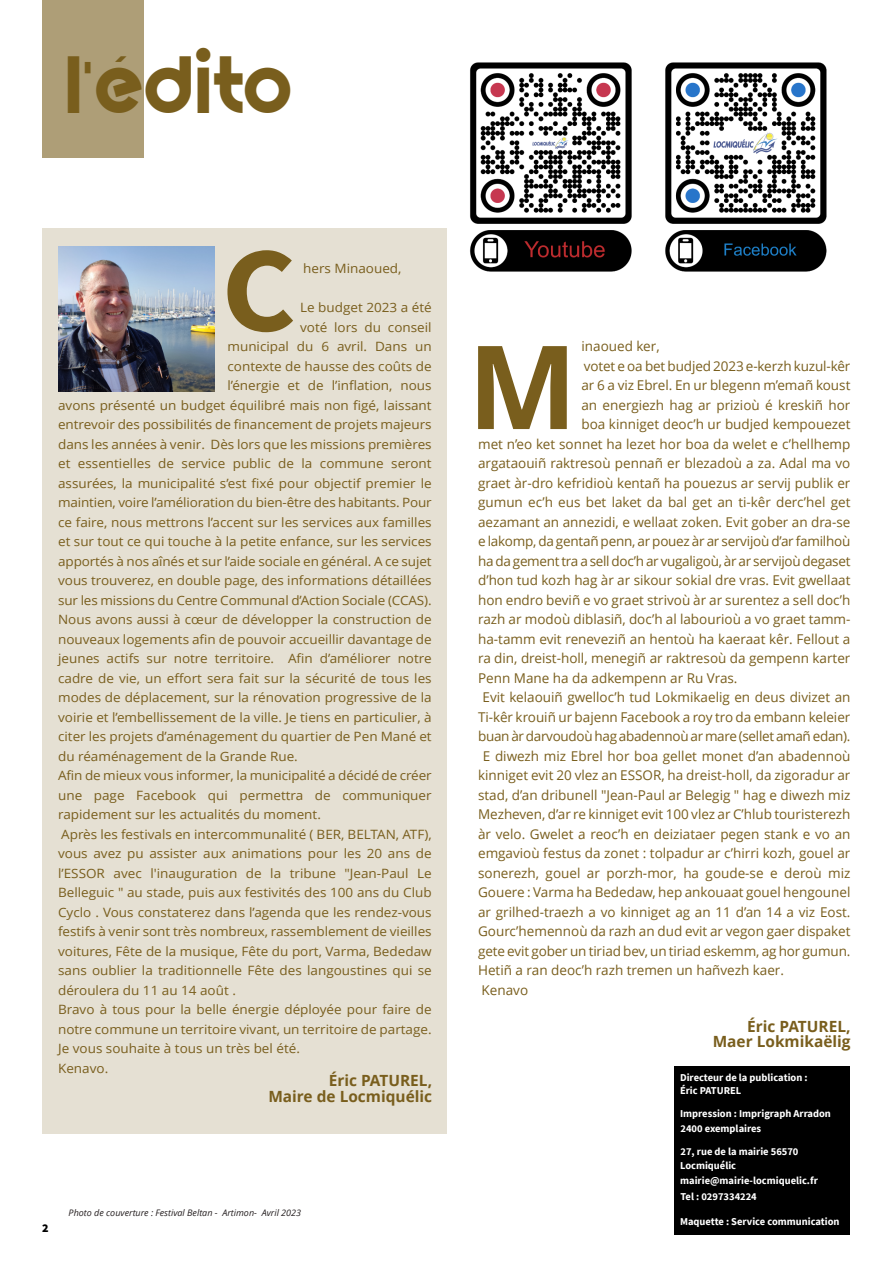
<style>
.page{position:relative;width:893px;height:1263px;background:#fff}
.page>*{position:absolute;margin:0;border:0;box-sizing:border-box;transform-origin:0 0}
.t1{font:700 121.2px "Source Sans Pro";color:#795e1d;scale:1.05 1}
.t2{font:700 116.1px "Open Sans";color:#795e1d}
.t3{font:45.3px "Evermore";letter-spacing:-.04em;color:#795e1d}
.t4{font:700 15.45px/15.5px "Open Sans";color:#795e1d;text-align:right}
.t5{font:13.5px "Open Sans";color:#795e1d}
.t6{font:13.5px "Open Sans";letter-spacing:-.02em;color:#795e1d}
.t7{font:13.5px "Open Sans";letter-spacing:-.025em;color:#795e1d}
.t8{font:12.9px "Open Sans";color:#795e1d;scale:1.05 1}
.t9{font:900 12px "Source Sans Pro";color:#000}
.t10{font:700 10.5px/13.5px "Source Sans Pro";color:#fff}
.t11{font:italic 9px "Open Sans";color:#251f20}
</style>
<div class="page">
<img style="left:665px;top:62px;width:162px;height:209px">
<img style="left:470px;top:62px;width:162px;height:209px">
<div style="left:43px;top:227px;width:404px;height:906px;background:#e5e0d3"></div>
<div style="left:674px;top:1066px;width:176px;height:169px;background:#000"></div>
<div style="left:42px;top:0;width:102px;height:157px;background:#ae9e77"></div>
<img style="left:58px;top:246px;width:157px;height:146px">
<h3 class="t3" style="left:65px;top:71px;width:230px">L’édito</h3>
<p class="t9" style="left:42px;top:1223px;width:8px">2</p>
<h1 class="t1" style="left:222px;top:240px;width:72px">C</h1>
<p class="t8" style="left:303px;top:263px;width:95px">hers Minaoued,</p>
<p class="t8" style="left:300px;top:302px;width:127px">Le budget 2023 a été</p>
<p class="t8" style="left:300px;top:322px;width:127px">voté lors du conseil</p>
<p class="t8" style="left:227px;top:341px;width:196px">municipal du 6 avril. Dans un</p>
<p class="t8" style="left:227px;top:361px;width:196px">contexte de hausse des coûts de</p>
<p class="t8" style="left:227px;top:380px;width:196px">l’énergie et de l’inflation, nous</p>
<p class="t8" style="left:58px;top:400px;width:357px">avons présenté un budget équilibré mais non figé, laissant</p>
<p class="t8" style="left:58px;top:419px;width:357px">entrevoir des possibilités de financement de projets majeurs</p>
<p class="t8" style="left:58px;top:439px;width:357px">dans les années à venir. Dès lors que les missions premières</p>
<p class="t8" style="left:58px;top:458px;width:357px">et essentielles de service public de la commune seront</p>
<p class="t8" style="left:58px;top:478px;width:357px">assurées, la municipalité s’est fixé pour objectif premier le</p>
<p class="t8" style="left:58px;top:497px;width:357px">maintien, voire l’amélioration du bien-être des habitants. Pour</p>
<p class="t8" style="left:58px;top:517px;width:357px">ce faire, nous mettrons l’accent sur les services aux familles</p>
<p class="t8" style="left:58px;top:536px;width:357px">et sur tout ce qui touche à la petite enfance, sur les services</p>
<p class="t8" style="left:58px;top:556px;width:357px">apportés à nos aînés et sur l’aide sociale en général. A ce sujet</p>
<p class="t8" style="left:58px;top:575px;width:357px">vous trouverez, en double page, des informations détaillées</p>
<p class="t8" style="left:58px;top:595px;width:357px">sur les missions du Centre Communal d’Action Sociale (CCAS).</p>
<p class="t8" style="left:58px;top:614px;width:357px">Nous avons aussi à cœur de développer la construction de</p>
<p class="t8" style="left:58px;top:634px;width:357px">nouveaux logements afin de pouvoir accueillir davantage de</p>
<p class="t8" style="left:58px;top:653px;width:357px">jeunes actifs sur notre territoire. Afin d’améliorer notre</p>
<p class="t8" style="left:58px;top:673px;width:357px">cadre de vie, un effort sera fait sur la sécurité de tous les</p>
<p class="t8" style="left:58px;top:692px;width:357px">modes de déplacement, sur la rénovation progressive de la</p>
<p class="t8" style="left:58px;top:712px;width:357px">voirie et l’embellissement de la ville. Je tiens en particulier, à</p>
<p class="t8" style="left:58px;top:731px;width:357px">citer les projets d’aménagement du quartier de Pen Mané et</p>
<p class="t8" style="left:58px;top:751px;width:230px">du réaménagement de la Grande Rue.</p>
<p class="t8" style="left:58px;top:770px;width:357px">Afin de mieux vous informer, la municipalité a décidé de créer</p>
<p class="t8" style="left:58px;top:790px;width:357px">une page Facebook qui permettra de communiquer</p>
<p class="t8" style="left:58px;top:809px;width:252px">rapidement sur les actualités du moment.</p>
<p class="t8" style="left:61px;top:829px;width:354px">Après les festivals en intercommunalité ( BER, BELTAN, ATF),</p>
<p class="t8" style="left:58px;top:848px;width:357px">vous avez pu assister aux animations pour les 20 ans de</p>
<p class="t8" style="left:58px;top:868px;width:357px">l’ESSOR avec l'inauguration de la tribune "Jean-Paul Le</p>
<p class="t8" style="left:58px;top:887px;width:357px">Belleguic " au stade, puis aux festivités des 100 ans du Club</p>
<p class="t8" style="left:58px;top:907px;width:357px">Cyclo . Vous constaterez dans l’agenda que les rendez-vous</p>
<p class="t8" style="left:58px;top:926px;width:357px">festifs à venir sont très nombreux, rassemblement de vieilles</p>
<p class="t8" style="left:58px;top:946px;width:357px">voitures, Fête de la musique, Fête du port, Varma, Bededaw</p>
<p class="t8" style="left:58px;top:965px;width:357px">sans oublier la traditionnelle Fête des langoustines qui se</p>
<p class="t8" style="left:58px;top:985px;width:171px">déroulera du 11 au 14 août .</p>
<p class="t8" style="left:58px;top:1004px;width:357px">Bravo à tous pour la belle énergie déployée pour faire de</p>
<p class="t8" style="left:58px;top:1024px;width:357px">notre commune un territoire vivant, un territoire de partage.</p>
<p class="t8" style="left:58px;top:1043px;width:232px">Je vous souhaite à tous un très bel été.</p>
<p class="t8" style="left:58px;top:1063px;width:49px">Kenavo.</p>
<h2 class="t2" style="left:468px;top:340px;width:111px">M</h2>
<p class="t5" style="left:581px;top:341px;width:80px">inaoued ker,</p>
<p class="t5" style="left:584px;top:360px;width:268px">votet e oa bet budjed 2023 e-kerzh kuzul-kêr</p>
<p class="t5" style="left:581px;top:380px;width:270px">ar 6 a viz Ebrel. En ur blegenn m’emañ koust</p>
<p class="t5" style="left:581px;top:399px;width:270px">an energiezh hag ar prizioù é kreskiñ hor</p>
<p class="t5" style="left:581px;top:419px;width:270px">boa kinniget deoc’h ur budjed kempouezet</p>
<p class="t5" style="left:478px;top:438px;width:374px">met n’eo ket sonnet ha lezet hor boa da welet e c’hellhemp</p>
<p class="t5" style="left:478px;top:458px;width:374px">argataouiñ raktresoù pennañ er blezadoù a za. Adal ma vo</p>
<p class="t5" style="left:478px;top:477px;width:374px">graet àr-dro kefridioù kentañ ha pouezus ar servij publik er</p>
<p class="t5" style="left:478px;top:497px;width:374px">gumun ec’h eus bet laket da bal get an ti-kêr derc’hel get</p>
<p class="t5" style="left:478px;top:516px;width:374px">aezamant an annezidi, e wellaat zoken. Evit gober an dra-se</p>
<p class="t5" style="left:478px;top:536px;width:374px">e lakomp, da gentañ penn, ar pouez àr ar servijoù d’ar familhoù</p>
<p class="t6" style="left:478px;top:555px;width:374px">ha da gement tra a sell doc’h ar vugaligoù, àr ar servijoù degaset</p>
<p class="t5" style="left:478px;top:575px;width:374px">d’hon tud kozh hag àr ar sikour sokial dre vras. Evit gwellaat</p>
<p class="t5" style="left:478px;top:594px;width:374px">hon endro beviñ e vo graet strivoù àr ar surentez a sell doc’h</p>
<p class="t5" style="left:478px;top:614px;width:374px">razh ar modoù diblasiñ, doc’h al labourioù a vo graet tamm-</p>
<p class="t5" style="left:478px;top:633px;width:374px">ha-tamm evit reneveziñ an hentoù ha kaeraat kêr. Fellout a</p>
<p class="t5" style="left:478px;top:653px;width:374px">ra din, dreist-holl, menegiñ ar raktresoù da gempenn karter</p>
<p class="t5" style="left:478px;top:672px;width:261px">Penn Mane ha da adkempenn ar Ru Vras.</p>
<p class="t5" style="left:483px;top:692px;width:369px">Evit kelaouiñ gwelloc’h tud Lokmikaelig en deus divizet an</p>
<p class="t5" style="left:478px;top:711px;width:374px">Ti-kêr krouiñ ur bajenn Facebook a roy tro da embann keleier</p>
<p class="t7" style="left:478px;top:731px;width:374px">buan àr darvoudoù hag abadennoù ar mare (sellet amañ edan).</p>
<p class="t5" style="left:483px;top:750px;width:369px">E diwezh miz Ebrel hor boa gellet monet d’an abadennoù</p>
<p class="t5" style="left:478px;top:770px;width:374px">kinniget evit 20 vlez an ESSOR, ha dreist-holl, da zigoradur ar</p>
<p class="t5" style="left:478px;top:789px;width:374px">stad, d’an dribunell "Jean-Paul ar Belegig " hag e diwezh miz</p>
<p class="t5" style="left:478px;top:809px;width:374px">Mezheven, d’ar re kinniget evit 100 vlez ar C’hlub touristerezh</p>
<p class="t5" style="left:478px;top:828px;width:374px">àr velo. Gwelet a reoc’h en deiziataer pegen stank e vo an</p>
<p class="t5" style="left:478px;top:848px;width:374px">emgavioù festus da zonet : tolpadur ar c’hirri kozh, gouel ar</p>
<p class="t5" style="left:478px;top:867px;width:374px">sonerezh, gouel ar porzh-mor, ha goude-se e deroù miz</p>
<p class="t5" style="left:478px;top:887px;width:374px">Gouere : Varma ha Bededaw, hep ankouaat gouel hengounel</p>
<p class="t5" style="left:478px;top:906px;width:374px">ar grilhed-traezh a vo kinniget ag an 11 d’an 14 a viz Eost.</p>
<p class="t5" style="left:478px;top:926px;width:374px">Gourc’hemennoù da razh an dud evit ar vegon gaer dispaket</p>
<p class="t5" style="left:478px;top:945px;width:374px">gete evit gober un tiriad bev, un tiriad eskemm, ag hor gumun.</p>
<p class="t5" style="left:478px;top:965px;width:307px">Hetiñ a ran deoc’h razh tremen un hañvezh kaer.</p>
<p class="t5" style="left:482px;top:984px;width:48px">Kenavo</p>
<p class="t4" style="left:713px;top:1020px;width:139px">Éric PATUREL,<br>Maer Lokmikaëlig</p>
<p class="t4" style="left:268px;top:1074px;width:165px">Éric PATUREL,<br>Maire de Locmiquélic</p>
<p class="t10" style="left:680px;top:1071px;width:129px">Directeur de la publication :<br>Éric PATUREL</p>
<p class="t10" style="left:680px;top:1107px;width:152px">Impression : Imprigraph Arradon</p>
<p class="t11" style="left:69px;top:1209px;width:234px">Photo de couverture : Festival Beltan - Artimon- Avril 2023</p>
<p class="t10" style="left:680px;top:1122px;width:82px">2400 exemplaires</p>
<p class="t10" style="left:680px;top:1145px;width:120px">27, rue de la mairie 56570<br>Locmiquélic</p>
<p class="t10" style="left:680px;top:1173px;width:139px;line-height:15.9px">mairie@mairie-locmiquelic.fr<br>Tel : 0297334224</p>
<p class="t10" style="left:680px;top:1216px;width:161px">Maquette : Service communication</p>
</div>
